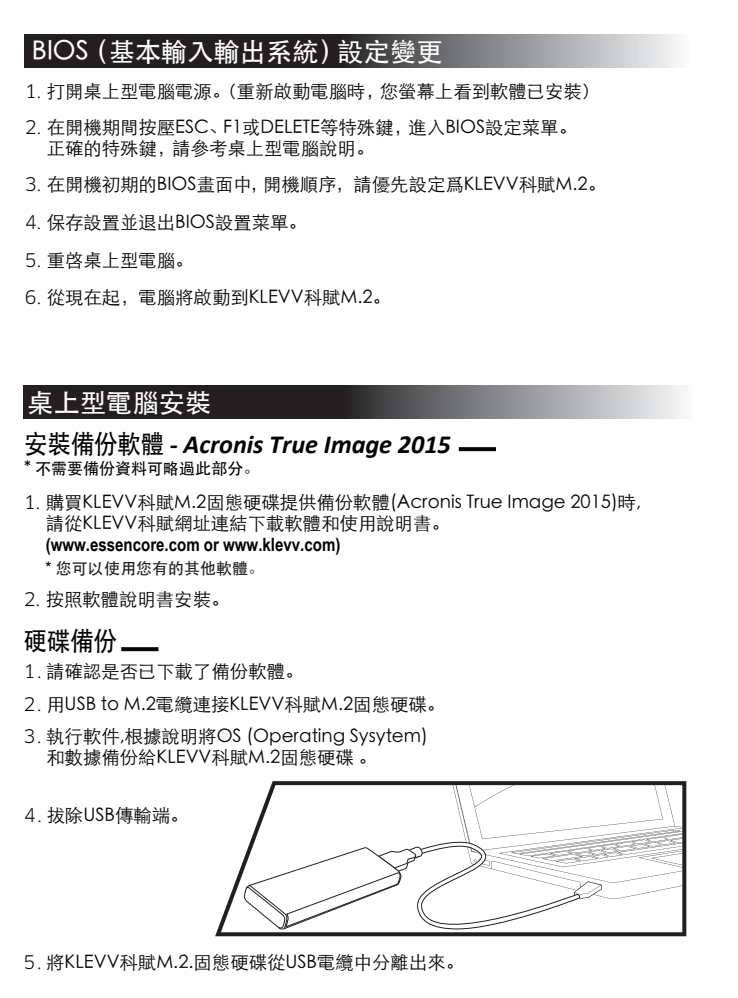
<style>
.page{position:relative;width:738px;height:998px;background:#fff}
.page>*{position:absolute;margin:0;border:0;box-sizing:border-box;transform-origin:0 0}
.t1{font:italic 700 26.4px "Calibri";letter-spacing:-.005em;color:#030303}
.t2{font:500 26.4px "ST Heiti TC";color:#fff}
.t3{font:500 26.4px "ST Heiti SC";color:#030303;scale:.9 1}
.t4{font:300 18.4px/20.8px "ST Heiti SC";color:#030303}
.t5{font:700 18.4px "Arial Narrow";color:#030303}
.t6{font:500 16px "ST Heiti SC";color:#030303}
.t7{font:500 16px "ST Heiti SC";color:#231f20}
.s1{font-family:"Clan OT";font-weight:400}
.s2{font-family:"ST Heiti SC";font-weight:500;font-style:normal}
.s3{font-family:"Clan OT"}
</style>
<div class="page">
<svg style="left:215px;top:781px;width:472px;height:156px"></svg>
<svg style="left:244px;top:783px;width:439px;height:154px"></svg>
<svg style="left:25px;top:34px;width:653px;height:33px;background:#5a595a"></svg>
<svg style="left:121px;top:647px;width:37px;height:4px"></svg>
<svg style="left:24px;top:385px;width:659px;height:34px;background:#5a595a"></svg>
<svg style="left:458px;top:447px;width:37px;height:4px"></svg>
<h1 class="t2" style="left:32px;top:37px;width:412px">BIOS（基本輸入輸出系統）設定變更</h1>
<p class="t4" style="left:25px;top:78px;width:576px"><span class="s1">1.</span> 打開桌上型電腦電源。（重新啟動電腦時，您螢幕上看到軟體已安裝）</p>
<p class="t4" style="left:47px;top:115px;width:531px;text-indent:-22px"><span class="s1">2.</span> 在開機期間按壓ESC、F1或DELETE等特殊鍵，進入BIOS設定菜單。正確的特殊鍵，請參考桌上型電腦說明。</p>
<p class="t4" style="left:25px;top:172px;width:582px"><span class="s1">3.</span> 在開機初期的BIOS畫面中，開機順序，請優先設定爲KLEVV科賦M.2。</p>
<p class="t4" style="left:25px;top:210px;width:283px"><span class="s1">4.</span> 保存設置並退出BIOS設置菜單。</p>
<p class="t4" style="left:25px;top:248px;width:170px"><span class="s1">5.</span> 重啓桌上型電腦。</p>
<p class="t4" style="left:25px;top:285px;width:367px"><span class="s1">6.</span> 從現在起，電腦將啟動到KLEVV科賦M.2。</p>
<h1 class="t2" style="left:28px;top:388px;width:185px">桌上型電腦安裝</h1>
<h1 class="t1" style="left:24px;top:428px;width:428px"><span class="s2">安裝備份軟體</span> - Acronis True Image 2015</h1>
<p class="t4" style="left:46px;top:490px;width:596px;text-indent:-22px"><span class="s1">1.</span> 購買KLEVV科賦M.2固態硬碟提供備份軟體(Acronis True Image 2015)時,請從KLEVV科賦網址連結下載軟體和使用說明書。</p>
<p class="t5" style="left:46px;top:531px;width:296px">(www.essencore.com or www.klevv.com)</p>
<p class="t4" style="left:24px;top:587px;width:207px"><span class="s1">2.</span> 按照軟體說明書安裝。</p>
<p class="t6" style="left:24px;top:459px;width:236px">* 不需要備份資料可略過此部分。</p>
<p class="t7" style="left:45px;top:559px;width:220px"><span class="s3">*</span> 您可以使用您有的其他軟體。</p>
<h1 class="t3" style="left:24px;top:625px;width:105px">硬碟備份</h1>
<p class="t4" style="left:24px;top:659px;width:281px"><span class="s1">1.</span> 請確認是否已下載了備份軟體。</p>
<p class="t4" style="left:24px;top:692px;width:423px"><span class="s1">2.</span> 用USB to M.2電纜連接KLEVV科賦M.2固態硬碟。</p>
<p class="t4" style="left:46px;top:724px;width:383px;text-indent:-23px"><span class="s1">3.</span> 執行軟件,根據說明將OS (Operating Sysytem)和數據備份給KLEVV科賦M.2固態硬碟 。</p>
<p class="t4" style="left:24px;top:803px;width:166px"><span class="s1">4.</span> 拔除USB傳輸端。</p>
<p class="t4" style="left:24px;top:950px;width:442px"><span class="s1">5.</span> 將KLEVV科賦M.2.固態硬碟從USB電纜中分離出來。</p>
</div>
